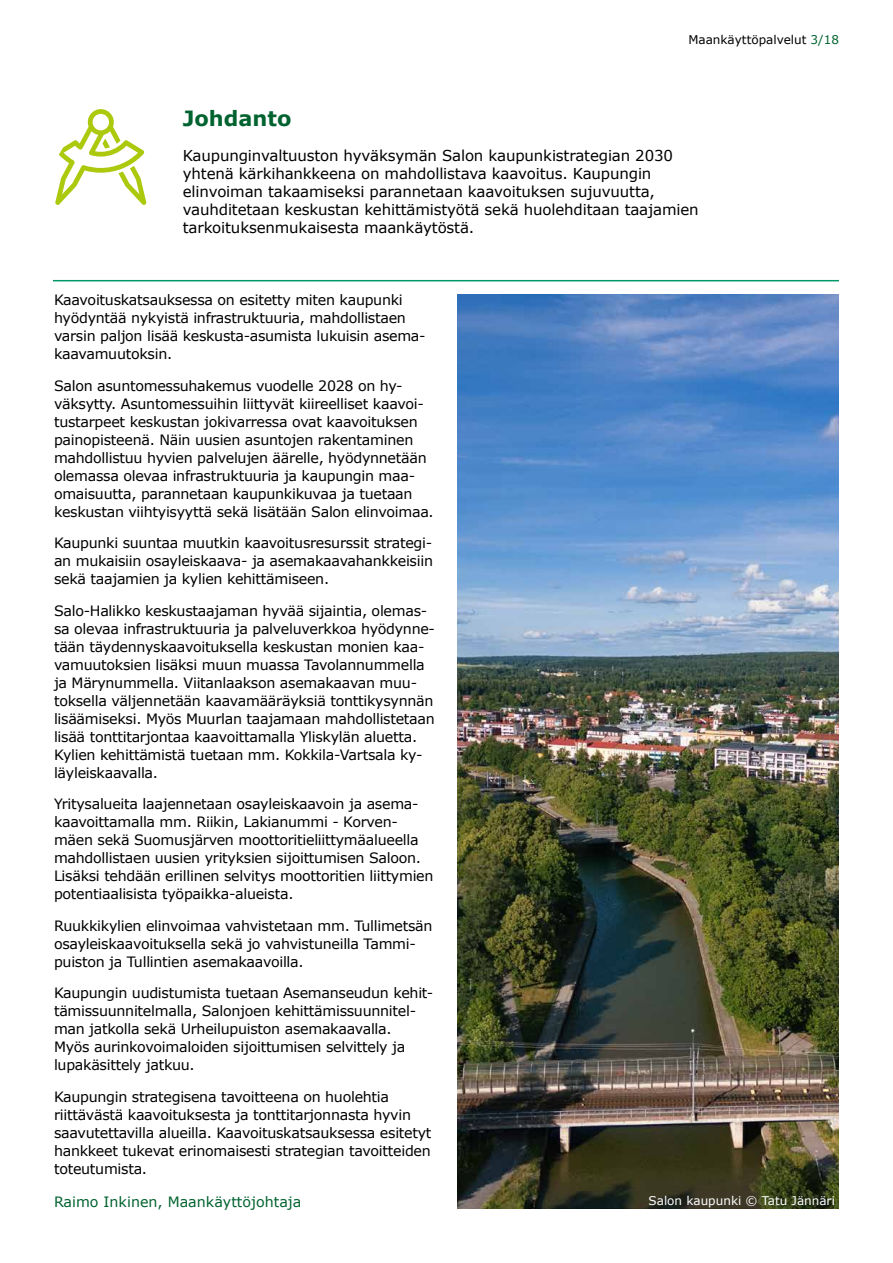
<style>
.page{position:relative;width:893px;height:1263px;background:#fff}
.page>*{position:absolute;margin:0;border:0;box-sizing:border-box;transform-origin:0 0}
.t1{font:700 21px "Verdana";color:#00632f}
.t2{font:15px/18px "Verdana";letter-spacing:-.01em;color:#000}
.t3{font:14.25px/18px "Verdana";letter-spacing:-.02em;color:#000}
.t4{font:14.25px "Verdana";color:#00632f}
.t5{font:12px "Verdana";color:#fff}
.t6{font:12px "Verdana";color:#000}
.s1{color:#00632f}
</style>
<div class="page">
<img style="left:457px;top:294px;width:382px;height:915px">
<svg style="left:55px;top:109px;width:89px;height:96px"></svg>
<hr style="left:53px;top:280px;width:786px;height:1px;background:#009869">
<p class="t6" style="left:688px;top:32px;width:152px">Maankäyttöpalvelut <span class="s1">3/18</span></p>
<h1 class="t1" style="left:183px;top:104px;width:110px">Johdanto</h1>
<p class="t2" style="left:183px;top:146px;width:517px">Kaupunginvaltuuston hyväksymän Salon kaupunkistrategian 2030 yhtenä kärkihankkeena on mahdollistava kaavoitus. Kaupungin elinvoiman takaamiseksi parannetaan kaavoituksen sujuvuutta, vauhditetaan keskustan kehittämistyötä sekä huolehditaan taajamien tarkoituksenmukaisesta maankäytöstä.</p>
<p class="t3" style="left:54px;top:291px;width:373px">Kaavoituskatsauksessa on esitetty miten kaupunki hyödyntää nykyistä infrastruktuuria, mahdollistaen varsin paljon lisää keskusta-asumista lukuisin asema&shy;kaavamuutoksin.</p>
<p class="t3" style="left:54px;top:377px;width:381px">Salon asuntomessuhakemus vuodelle 2028 on hy&shy;väksytty. Asuntomessuihin liittyvät kiireelliset kaavoi&shy;tustarpeet keskustan jokivarressa ovat kaavoituksen painopisteenä. Näin uusien asuntojen rakentaminen mahdollistuu hyvien palvelujen äärelle, hyödynnetään olemassa olevaa infrastruktuuria ja kaupungin maa&shy;omaisuutta, parannetaan kaupunkikuvaa ja tuetaan keskustan viihtyisyyttä sekä lisätään Salon elinvoimaa.</p>
<p class="t3" style="left:54px;top:534px;width:380px;text-align:justify">Kaupunki suuntaa muutkin kaavoitusresurssit strategi&shy;an mukaisiin osayleiskaava- ja asemakaavahankkeisiin sekä taajamien ja kylien kehittämiseen.</p>
<p class="t3" style="left:54px;top:602px;width:383px">Salo-Halikko keskustaajaman hyvää sijaintia, olemas&shy;sa olevaa infrastruktuuria ja palveluverkkoa hyödynne&shy;tään täydennyskaavoituksella keskustan monien kaa&shy;vamuutoksien lisäksi muun muassa Tavolannummella ja Märynummella. Viitanlaakson asemakaavan muu&shy;toksella väljennetään kaavamääräyksiä tonttikysynnän lisäämiseksi. Myös Muurlan taajamaan mahdollistetaan lisää tonttitarjontaa kaavoittamalla Yliskylän aluetta.<br>Kylien kehittämistä tuetaan mm. Kokkila-Vartsala ky&shy;läyleiskaavalla.</p>
<p class="t3" style="left:54px;top:795px;width:381px">Yritysalueita laajennetaan osayleiskaavoin ja asema&shy;kaavoittamalla mm. Riikin, Lakianummi - Korven&shy;mäen sekä Suomusjärven moottoritieliittymäalueella mahdollistaen uusien yrityksien sijoittumisen Saloon.<br>Lisäksi tehdään erillinen selvitys moottoritien liittymien potentiaalisista työpaikka-alueista.</p>
<p class="t3" style="left:54px;top:916px;width:380px">Ruukkikylien elinvoimaa vahvistetaan mm. Tullimetsän osayleiskaavoituksella sekä jo vahvistuneilla Tammi&shy;puiston ja Tullintien asemakaavoilla.</p>
<p class="t3" style="left:54px;top:984px;width:381px">Kaupungin uudistumista tuetaan Asemanseudun kehit&shy;tämissuunnitelmalla, Salonjoen kehittämissuunnitel&shy;man jatkolla sekä Urheilupuiston asemakaavalla.<br>Myös aurinkovoimaloiden sijoittumisen selvittely ja lupakäsittely jatkuu.</p>
<p class="t3" style="left:54px;top:1087px;width:379px">Kaupungin strategisena tavoitteena on huolehtia riittävästä kaavoituksesta ja tonttitarjonnasta hyvin saavutettavilla alueilla. Kaavoituskatsauksessa esitetyt hankkeet tukevat erinomaisesti strategian tavoitteiden toteutumista.</p>
<p class="t4" style="left:54px;top:1192px;width:249px">Raimo Inkinen, Maankäyttöjohtaja</p>
<p class="t5" style="left:649px;top:1192px;width:188px">Salon kaupunki © Tatu Jännäri</p>
</div>
